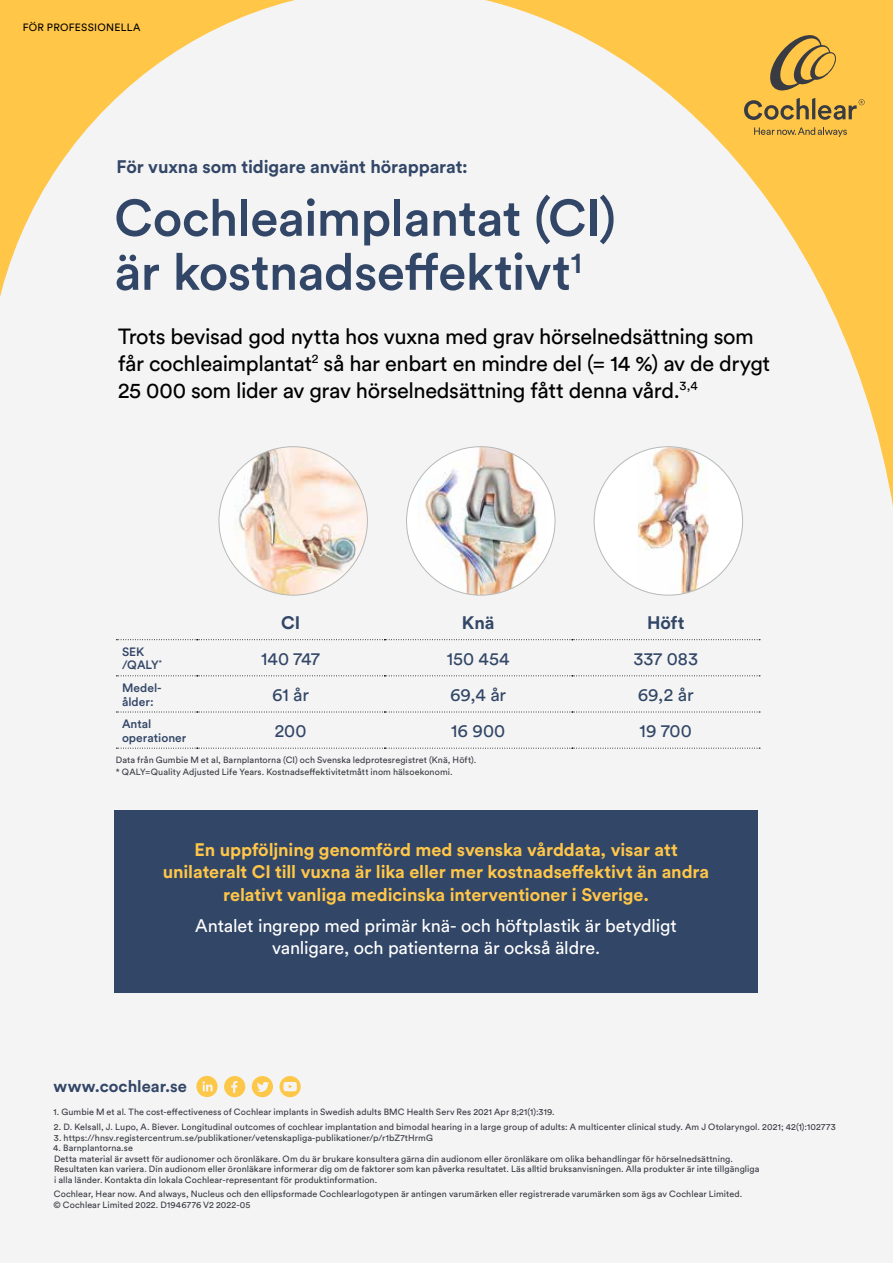
<style>
.page{position:relative;width:893px;height:1263px;background:#f4f4f4}
.page>*{position:absolute;margin:0;border:0;box-sizing:border-box;transform-origin:0 0}
.t1{font:500 51px/54px "Circular Std";letter-spacing:-.015em;color:#324667}
.t2{font:21.75px/27px "Circular Std";letter-spacing:-.02em;color:#000}
.t3{font:700 18px/22.5px "Circular Std";letter-spacing:-.005em;color:#ffc648;text-align:center}
.t4{font:18px/22.5px "Circular Std";letter-spacing:-.01em;color:#fff;text-align:center}
.t5{font:18px "Circular Std";letter-spacing:.005em;color:#324667}
.t6{font:700 18px "Circular Std";letter-spacing:-.005em;color:#324667}
.t7{font:700 16.5px "Circular Std";color:#324667}
.t8{font:500 12px/13.5px "Circular Std";color:#324667}
.t9{font:10.5px "Circular Std";letter-spacing:.025em;color:#000}
.t10{font:9px/10.5px "Circular Std";letter-spacing:.01em;color:#383a42}
</style>
<div class="page">
<svg style="left:393px;top:0;width:500px;height:641px"></svg>
<svg style="left:0;top:0;width:295px;height:297px"></svg>
<svg style="left:767px;top:34px;width:71px;height:57px;background:#caa146"></svg>
<svg style="left:754px;top:127px;width:93px;height:10px"></svg>
<svg style="left:744px;top:98px;width:121px;height:22px;background:#bf9945"></svg>
<svg style="left:196px;top:1076px;width:22px;height:21px"></svg>
<svg style="left:224px;top:1076px;width:21px;height:21px"></svg>
<svg style="left:252px;top:1076px;width:21px;height:21px"></svg>
<svg style="left:280px;top:1076px;width:21px;height:21px"></svg>
<div style="left:114px;top:810px;width:644px;height:183px;background:#324667"></div>
<img style="left:219px;top:447px;width:148px;height:148px;border-radius:74px">
<div style="left:407px;top:447px;width:148px;height:148px;background:#fff;border-radius:50%"></div>
<img style="left:418px;top:447px;width:128px;height:148px">
<div style="left:594px;top:447px;width:149px;height:148px;background:#fff;border-radius:50%"></div>
<img style="left:638px;top:447px;width:70px;height:148px">
<svg style="left:116px;top:639px;width:644px;height:1px"></svg>
<svg style="left:116px;top:675px;width:644px;height:1px"></svg>
<svg style="left:116px;top:712px;width:644px;height:1px"></svg>
<svg style="left:116px;top:748px;width:644px;height:1px"></svg>
<p class="t9" style="left:23px;top:21px;width:119px">FÖR PROFESSIONELLA</p>
<h3 class="t6" style="left:117px;top:156px;width:353px">För vuxna som tidigare använt hörapparat:</h3>
<h1 class="t1" style="left:114px;top:190px;width:503px">Cochleaimplantat (CI) är kostnadseffektivt<sup>1</sup></h1>
<h2 class="t2" style="left:118px;top:322px;width:654px">Trots bevisad god nytta hos vuxna med grav hörselnedsättning som får cochleaimplantat<sup>2</sup> så har enbart en mindre del (= 14 %) av de drygt<br>25 000 som lider av grav hörselnedsättning fått denna vård.<sup>3,4</sup></h2>
<h3 class="t6" style="left:281px;top:611px;width:21px">CI</h3>
<h3 class="t6" style="left:462px;top:611px;width:34px">Knä</h3>
<h3 class="t6" style="left:647px;top:611px;width:39px">Höft</h3>
<h3 class="t8" style="left:122px;top:645px;width:41px">SEK /QALY<sup>*</sup></h3>
<h3 class="t5" style="left:261px;top:648px;width:60px">140 747</h3>
<h3 class="t5" style="left:447px;top:648px;width:64px">150 454</h3>
<h3 class="t5" style="left:633px;top:648px;width:66px">337 083</h3>
<h3 class="t8" style="left:122px;top:681px;width:41px">Medel&shy;ålder:</h3>
<h3 class="t5" style="left:272px;top:684px;width:38px">61 år</h3>
<h3 class="t5" style="left:450px;top:684px;width:58px">69,4 år</h3>
<h3 class="t5" style="left:638px;top:684px;width:57px">69,2 år</h3>
<h3 class="t8" style="left:122px;top:717px;width:66px">Antal operationer</h3>
<h3 class="t5" style="left:275px;top:720px;width:33px">200</h3>
<h3 class="t5" style="left:451px;top:720px;width:56px">16 900</h3>
<h3 class="t5" style="left:640px;top:720px;width:54px">19 700</h3>
<p class="t10" style="left:116px;top:754px;width:362px;line-height:12px">Data från Gumbie M et al, Barnplantorna (CI) och Svenska ledprotesregistret (Knä, Höft). * QALY=Quality Adjusted Life Years. Kostnadseffektivitetmått inom hälsoekonomi.</p>
<h3 class="t3" style="left:163px;top:838px;width:548px">En uppföljning genomförd med svenska vårddata, visar att unilateralt CI till vuxna är lika eller mer kostnadseffektivt än andra relativt vanliga medicinska interventioner i Sverige.</h3>
<h3 class="t4" style="left:195px;top:914px;width:483px">Antalet ingrepp med primär knä- och höftplastik är betydligt vanligare, och patienterna är också äldre.</h3>
<h3 class="t7" style="left:54px;top:1075px;width:135px">www.cochlear.se</h3>
<p class="t10" style="left:54px;top:1107px;width:503px">1. Gumbie M et al. The cost-effectiveness of Cochlear implants in Swedish adults BMC Health Serv Res 2021 Apr 8;21(1):319.</p>
<p class="t10" style="left:54px;top:1121px;width:783px">2. D. Kelsall, J. Lupo, A. Biever. Longitudinal outcomes of cochlear implantation and bimodal hearing in a large group of adults: A multicenter clinical study. Am J Otolaryngol. 2021; 42(1):102773</p>
<p class="t10" style="left:54px;top:1132px;width:381px">3. https://hnsv.registercentrum.se/publikationer/vetenskapliga-publikationer/p/r1bZ7tHrmG</p>
<p class="t10" style="left:53px;top:1142px;width:708px">4. Barnplantorna.se<br>Detta material är avsett för audionomer och öronläkare. Om du är brukare konsultera gärna din audionom eller öronläkare om olika behandlingar för hörselnedsättning.<br>Resultaten kan variera. Din audionom eller öronläkare informerar dig om de faktorer som kan påverka resultatet. Läs alltid bruksanvisningen. Alla produkter är inte tillgängliga i alla länder. Kontakta din lokala Cochlear-representant för produktinformation.</p>
<p class="t10" style="left:53px;top:1189px;width:690px">Cochlear, Hear now. And always, Nucleus och den ellipsformade Cochlearlogotypen är antingen varumärken eller registrerade varumärken som ägs av Cochlear Limited. © Cochlear Limited 2022. D1946776 V2 2022-05</p>
</div>
